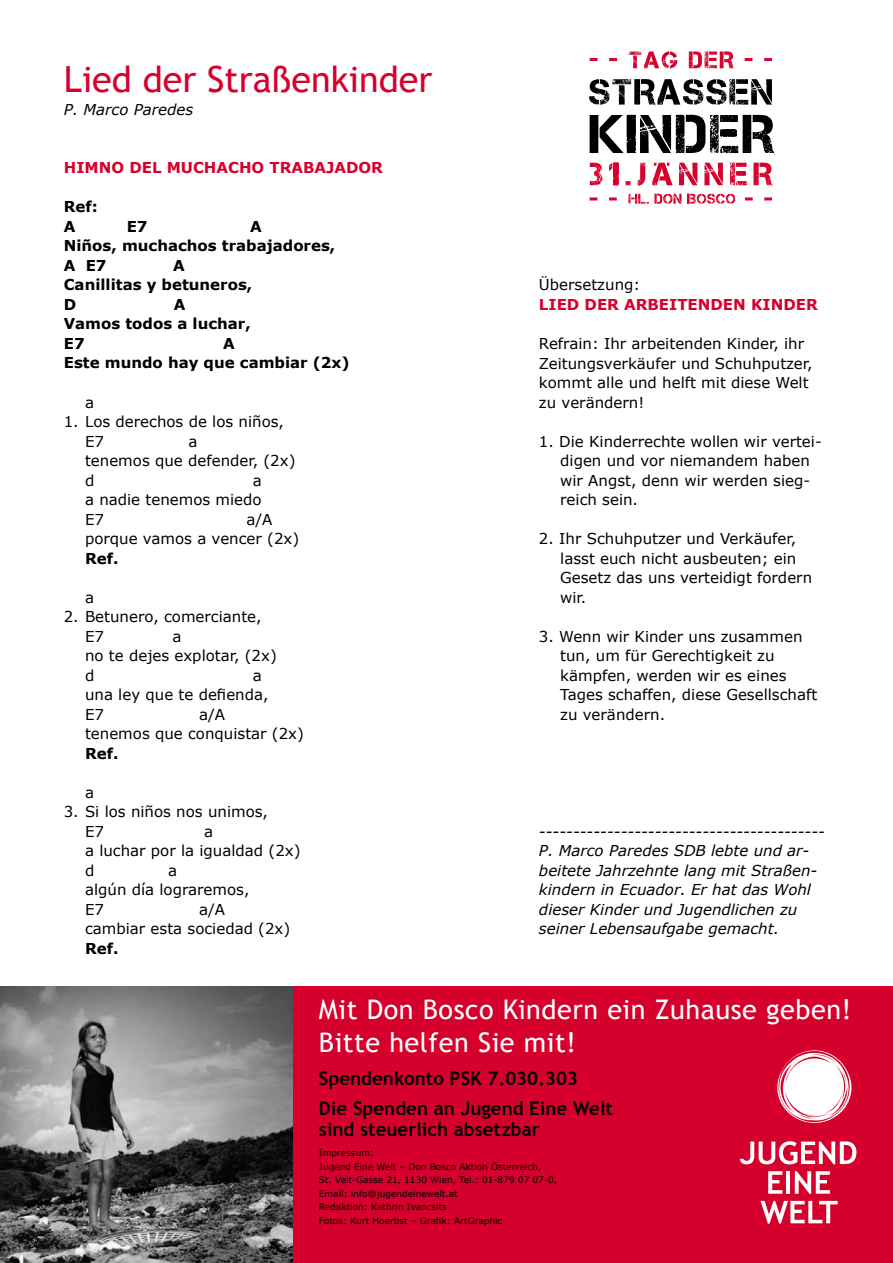
<style>
.page{position:relative;width:893px;height:1263px;background:#fff}
.page>*{position:absolute;margin:0;border:0;box-sizing:border-box;transform-origin:0 0}
.t1{font:36px "Trebuchet MS";color:#d6002d}
.t2{font:27px/33px "Trebuchet MS";letter-spacing:.02em;color:#fff}
.t3{font:700 18.75px/30px "Trebuchet MS";color:#000}
.t4{font:15px/19.5px "Verdana";color:#000}
.t5{font:italic 15px/19.5px "Verdana";color:#000}
.t6{font:700 15px/19.5px "Verdana";color:#000}
.t7{font:700 15px "Verdana";color:#d6002d}
.t8{font:9px/13.5px "Verdana";color:#000}
</style>
<div class="page">
<img style="left:0;top:986px;width:293px;height:277px">
<div style="left:293px;top:986px;width:600px;height:277px;background:#d6002d"></div>
<svg style="left:740px;top:1141px;width:116px;height:23px"></svg>
<svg style="left:768px;top:1171px;width:14px;height:23px"></svg>
<hr style="left:786px;top:1171px;width:4px;height:23px;background:#fff">
<svg style="left:795px;top:1171px;width:35px;height:23px"></svg>
<svg style="left:760px;top:1201px;width:78px;height:22px"></svg>
<svg style="left:777px;top:1050px;width:74px;height:73px"></svg>
<svg style="left:590px;top:193px;width:182px;height:11px"></svg>
<svg style="left:590px;top:114px;width:185px;height:40px"></svg>
<svg style="left:589px;top:79px;width:183px;height:26px"></svg>
<svg style="left:590px;top:163px;width:183px;height:23px"></svg>
<svg style="left:590px;top:51px;width:182px;height:18px"></svg>
<h1 class="t1" style="left:64px;top:59px;width:370px">Lied der Straßenkinder</h1>
<p class="t5" style="left:64px;top:100px;width:131px">P. Marco Paredes</p>
<p class="t7" style="left:64px;top:158px;width:321px">HIMNO DEL MUCHACHO TRABAJADOR</p>
<p class="t6" style="left:64px;top:197px;width:36px">Ref:<br>A</p>
<p class="t6" style="left:64px;top:217px;width:273px;text-indent:186px">A<br>Niños, muchachos trabajadores,<br>A E7</p>
<p class="t6" style="left:127px;top:217px;width:22px">E7</p>
<p class="t6" style="left:64px;top:256px;width:190px;text-indent:110px">A<br>Canillitas y betuneros,<br>D</p>
<p class="t6" style="left:64px;top:295px;width:188px;text-indent:110px">A<br>Vamos todos a luchar,<br>E7</p>
<p class="t6" style="left:64px;top:334px;width:287px;text-indent:159px">A<br>Este mundo hay que cambiar (2x)</p>
<p class="t4" style="left:85px;top:392px;width:11px">a</p>
<p class="t4" style="left:85px;top:412px;width:201px;text-indent:-21px">1. Los derechos de los niños,<br>E7</p>
<p class="t4" style="left:85px;top:431px;width:212px;text-indent:103px">a<br>tenemos que defender, (2x) d</p>
<p class="t4" style="left:85px;top:470px;width:178px;text-align:justify;text-indent:168px">a a nadie tenemos miedo E7</p>
<p class="t4" style="left:85px;top:509px;width:216px;text-indent:162px">a/A porque vamos a vencer (2x)</p>
<p class="t6" style="left:85px;top:548px;width:35px">Ref.</p>
<p class="t4" style="left:85px;top:587px;width:11px">a</p>
<p class="t4" style="left:85px;top:607px;width:178px;text-indent:-21px">2. Betunero, comerciante,<br>E7</p>
<p class="t4" style="left:85px;top:626px;width:193px;text-indent:88px">a<br>no te dejes explotar, (2x) d</p>
<p class="t4" style="left:85px;top:665px;width:185px;text-indent:168px">a una ley que te defienda,<br>E7</p>
<p class="t4" style="left:85px;top:704px;width:220px;text-indent:114px">a/A<br>tenemos que conquistar (2x)</p>
<p class="t6" style="left:85px;top:743px;width:35px">Ref.</p>
<p class="t4" style="left:85px;top:782px;width:11px">a</p>
<p class="t4" style="left:85px;top:802px;width:184px;text-indent:-21px">3. Si los niños nos unimos,<br>E7</p>
<p class="t4" style="left:85px;top:821px;width:217px;text-indent:119px">a<br>a luchar por la igualdad (2x) d</p>
<p class="t4" style="left:85px;top:860px;width:166px;text-indent:83px">a<br>algún día lograremos,<br>E7</p>
<p class="t4" style="left:85px;top:899px;width:207px;text-indent:114px">a/A<br>cambiar esta sociedad (2x)</p>
<p class="t6" style="left:85px;top:938px;width:35px">Ref.</p>
<p class="t4" style="left:539px;top:275px;width:103px">Übersetzung:</p>
<p class="t7" style="left:539px;top:295px;width:280px">LIED DER ARBEITENDEN KINDER</p>
<p class="t4" style="left:539px;top:334px;width:275px">Refrain: Ihr arbeitenden Kinder, ihr<br>Zeitungsverkäufer und Schuhputzer, kommt alle und helft mit diese Welt zu verändern!</p>
<p class="t4" style="left:560px;top:431px;width:263px;text-indent:-21px">1. Die Kinderrechte wollen wir vertei&shy;digen und vor niemandem haben wir Angst, denn wir werden sieg&shy;reich sein.</p>
<p class="t4" style="left:560px;top:529px;width:253px;text-indent:-21px">2. Ihr Schuhputzer und Verkäufer, lasst euch nicht ausbeuten; ein<br>Gesetz das uns verteidigt fordern wir.</p>
<p class="t4" style="left:560px;top:626px;width:258px;text-indent:-21px">3. Wenn wir Kinder uns zusammen tun, um für Gerechtigkeit zu kämpfen, werden wir es eines<br>Tages schaffen, diese Gesellschaft zu verändern.</p>
<p class="t5" style="left:539px;top:821px;width:288px">------------------------------------------ P. Marco Paredes SDB lebte und ar&shy;beitete Jahrzehnte lang mit Straßen&shy;kindern in Ecuador. Er hat das Wohl dieser Kinder und Jugendlichen zu seiner Lebensaufgabe gemacht.</p>
<h2 class="t2" style="left:319px;top:993px;width:534px">Mit Don Bosco Kindern ein Zuhause geben!<br>Bitte helfen Sie mit!</h2>
<p class="t3" style="left:319px;top:1063px;width:296px">Spendenkonto PSK 7.030.303<br>Die Spenden an Jugend Eine Welt</p>
<p class="t3" style="left:319px;top:1114px;width:222px">sind steuerlich absetzbar</p>
<p class="t8" style="left:319px;top:1146px;width:240px">Impressum:<br>Jugend Eine Welt – Don Bosco Aktion Österreich,<br>St. Veit-Gasse 21, 1130 Wien, Tel.: 01-879 07 07-0, Email: info@jugendeinewelt.at<br>Redaktion: Kathrin Ivancsits<br>Fotos: Kurt Hoerbst – Grafik: ArtGraphic</p>
</div>
